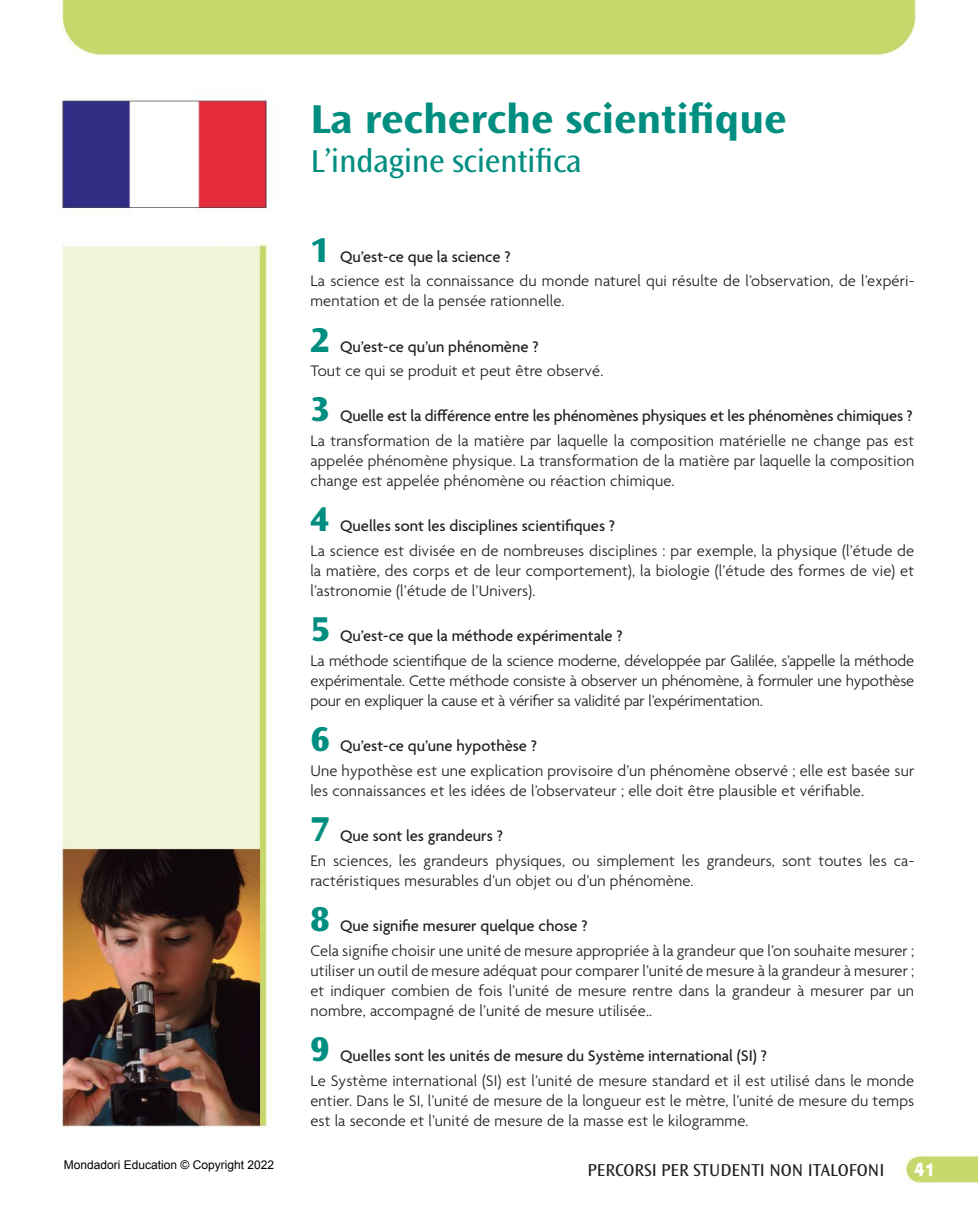
<style>
.page{position:relative;width:978px;height:1212px;background:#fff}
.page>*{position:absolute;margin:0;border:0;box-sizing:border-box;transform-origin:0 0}
.t1{font:700 semi-expanded 42px "Ocean Sans Std";color:#008e80}
.t2{font:33px "Ocean Sans Std";letter-spacing:-.01em;color:#008e80}
.t3{font:700 19.2px "ITC Kabel Std";color:#fff}
.t4{font:18px "Ocean Sans Std";color:#20201e}
.t5{font:300 16.5px/24.3px "Agenda";letter-spacing:.01em;color:#20201e}
.t6{font:300 16.5px/24.3px "Agenda";letter-spacing:-.01em;color:#20201e}
.t7{font:12px "Arial";color:#000}
.s1{font-family:"Ocean Sans Std";font-weight:800;font-size:36px;color:#008e80}
.s2{font-weight:500}
</style>
<div class="page">
<img style="left:58px;top:0;width:920px;height:1184px">
<p class="t7" style="left:64px;top:1156px;width:212px">Mondadori Education © Copyright 2022</p>
<h1 class="t1" style="left:310px;top:101px;width:478px">La recherche scientifique</h1>
<h2 class="t2" style="left:310px;top:148px;width:273px">L’indagine scientifica</h2>
<p class="t5" style="left:310px;top:245px;width:605px"><span class="s1">1</span> <span class="s2">Qu’est-ce que la science ?<br></span>La science est la connaissance du monde naturel qui résulte de l’observation, de l’expéri-</p>
<p class="t5" style="left:310px;top:290px;width:256px">mentation et de la pensée rationnelle.</p>
<p class="t5" style="left:310px;top:335px;width:295px"><span class="s1">2</span> <span class="s2">Qu’est-ce qu’un phénomène ?<br></span>Tout ce qui se produit et peut être observé.</p>
<p class="t5" style="left:310px;top:405px;width:605px"><span class="s1">3</span> <span class="s2">Quelle est la différence entre les phénomènes physiques et les phénomènes chimiques ?<br></span>La transformation de la matière par laquelle la composition matérielle ne change pas est</p>
<p class="t5" style="left:310px;top:452px;width:605px;line-height:20.1px">appelée phénomène physique. La transformation de la matière par laquelle la composition change est appelée phénomène ou réaction chimique.</p>
<p class="t5" style="left:310px;top:515px;width:605px"><span class="s1">4</span> <span class="s2">Quelles sont les disciplines scientifiques ?<br></span>La science est divisée en de nombreuses disciplines : par exemple, la physique (l’étude de</p>
<p class="t5" style="left:310px;top:562px;width:605px;line-height:20.1px">la matière, des corps et de leur comportement), la biologie (l’étude des formes de vie) et l’astronomie (l’étude de l’Univers).</p>
<p class="t6" style="left:310px;top:625px;width:605px"><span class="s1">5</span> <span class="s2">Qu’est-ce que la méthode expérimentale ?<br></span>La méthode scientifique de la science moderne, développée par Galilée, s’appelle la méthode</p>
<p class="t6" style="left:310px;top:672px;width:605px;line-height:20.1px">expérimentale. Cette méthode consiste à observer un phénomène, à formuler une hypothèse pour en expliquer la cause et à vérifier sa validité par l’expérimentation.</p>
<p class="t5" style="left:310px;top:735px;width:605px"><span class="s1">6</span> <span class="s2">Qu’est-ce qu’une hypothèse ?<br></span>Une hypothèse est une explication provisoire d’un phénomène observé ; elle est basée sur</p>
<p class="t5" style="left:310px;top:780px;width:555px">les connaissances et les idées de l’observateur ; elle doit être plausible et vérifiable.</p>
<p class="t5" style="left:310px;top:825px;width:605px"><span class="s1">7</span> <span class="s2">Que sont les grandeurs ?<br></span>En sciences, les grandeurs physiques, ou simplement les grandeurs, sont toutes les ca-</p>
<p class="t5" style="left:310px;top:870px;width:385px">ractéristiques mesurables d’un objet ou d’un phénomène.</p>
<p class="t5" style="left:310px;top:915px;width:605px"><span class="s1">8</span> <span class="s2">Que signifie mesurer quelque chose ?<br></span>Cela signifie choisir une unité de mesure appropriée à la grandeur que l’on souhaite mesurer ;</p>
<p class="t5" style="left:310px;top:962px;width:605px;line-height:20.1px;text-align:justify">utiliser un outil de mesure adéquat pour comparer l’unité de mesure à la grandeur à mesurer ; et indiquer combien de fois l’unité de mesure rentre dans la grandeur à mesurer par un nombre, accompagné de l’unité de mesure utilisée..</p>
<p class="t5" style="left:310px;top:1045px;width:605px"><span class="s1">9</span> <span class="s2">Quelles sont les unités de mesure du Système international (SI) ?<br></span>Le Système international (SI) est l’unité de mesure standard et il est utilisé dans le monde</p>
<p class="t5" style="left:310px;top:1092px;width:605px;line-height:20.1px">entier. Dans le SI, l’unité de mesure de la longueur est le mètre, l’unité de mesure du temps est la seconde et l’unité de mesure de la masse est le kilogramme.</p>
<p class="t4" style="left:588px;top:1162px;width:298px">PERCORSI PER STUDENTI NON ITALOFONI</p>
<p class="t3" style="left:914px;top:1158px;width:23px">41</p>
</div>
